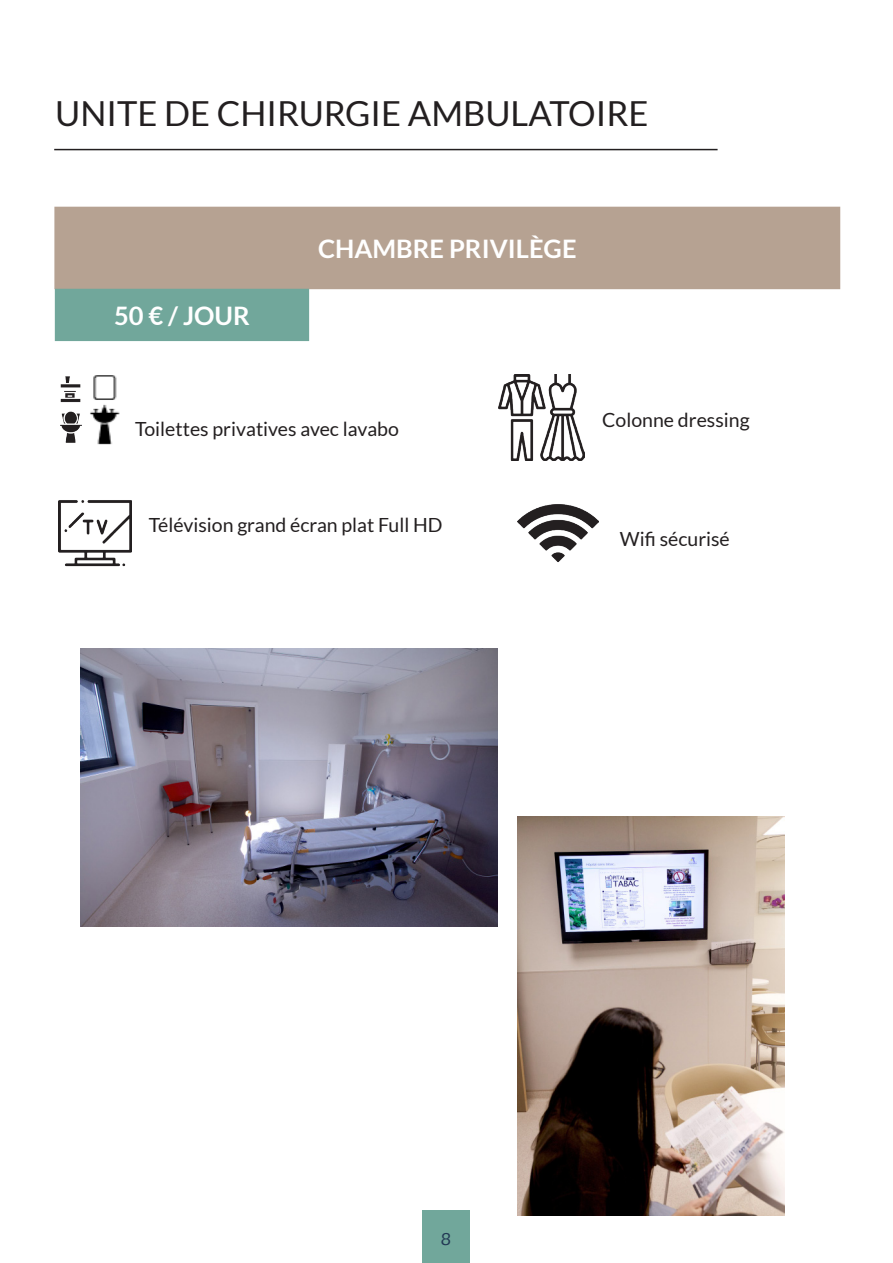
<style>
.page{position:relative;width:893px;height:1263px;background:#fff}
.page>*{position:absolute;margin:0;border:0;box-sizing:border-box;transform-origin:0 0}
.t1{font:34.5px "Lato";color:#231f20}
.t2{font:700 25.5px "Lato";color:#fff}
.t3{font:19.5px "Lato";color:#231f20}
.t4{font:500 18px "Eras ITC";color:#223854}
</style>
<div class="page">
<hr style="left:54px;top:149px;width:664px;height:1px;background:#231f20">
<img style="left:499px;top:375px;width:86px;height:86px">
<img style="left:80px;top:649px;width:418px;height:278px">
<img style="left:518px;top:816px;width:266px;height:400px">
<div style="left:55px;top:207px;width:784px;height:81px;background:#b6a292"></div>
<div style="left:54px;top:207px;width:786px;height:82px;border:2px solid #b6a292"></div>
<div style="left:56px;top:289px;width:252px;height:51px;background:#71a79b"></div>
<div style="left:55px;top:289px;width:254px;height:52px;border:2px solid #71a79b"></div>
<img style="left:518px;top:504px;width:80px;height:58px">
<img style="left:59px;top:500px;width:72px;height:67px">
<div style="left:422px;top:1210px;width:48px;height:53px;background:#71a79b"></div>
<img style="left:60px;top:376px;width:21px;height:67px">
<img style="left:90px;top:375px;width:30px;height:70px">
<p class="t1" style="left:55px;top:94px;width:595px">UNITE DE CHIRURGIE AMBULATOIRE</p>
<p class="t2" style="left:114px;top:301px;width:137px">50 € / JOUR</p>
<p class="t2" style="left:318px;top:234px;width:260px">CHAMBRE PRIVILÈGE</p>
<p class="t3" style="left:135px;top:418px;width:265px">Toilettes privatives avec lavabo</p>
<p class="t3" style="left:149px;top:514px;width:295px">Télévision grand écran plat Full HD</p>
<p class="t3" style="left:602px;top:409px;width:149px">Colonne dressing</p>
<p class="t3" style="left:620px;top:528px;width:111px">Wifi sécurisé</p>
<p class="t4" style="left:441px;top:1229px;width:12px">8</p>
</div>
